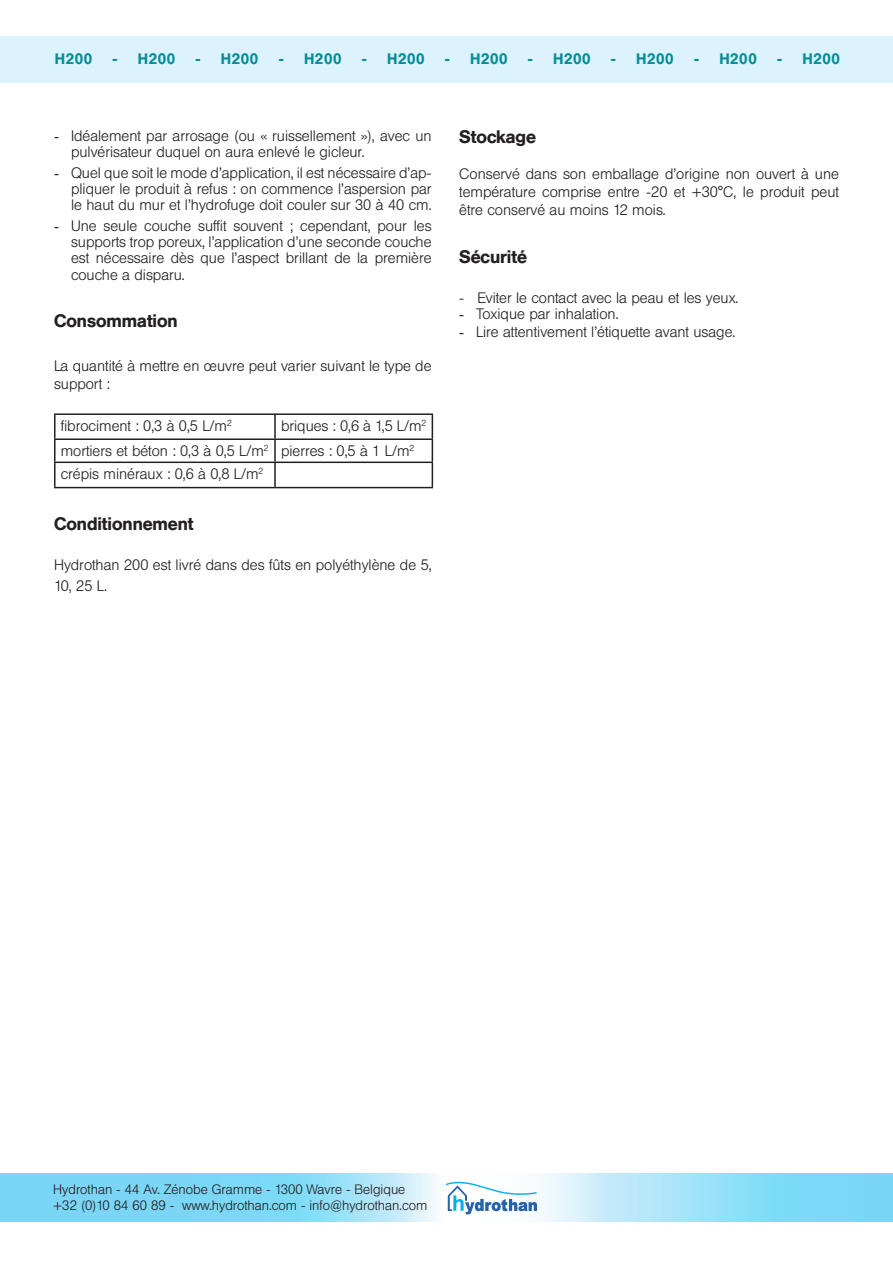
<style>
.page{position:relative;width:893px;height:1263px;background:#fff}
.page>*{position:absolute;margin:0;border:0;box-sizing:border-box;transform-origin:0 0}
.t1{font:500 18px "Helvetica BQ";color:#231f20}
.t2{font:300 15px/16.2px "Helvetica BQ";color:#231f20}
.t3{font:500 15px "Helvetica BQ";letter-spacing:.04em;color:#008e96}
.t4{font:300 13.5px/16.2px "Helvetica BQ";color:#231f20}
.s1{font-family:"Times New Roman";font-weight:400}
</style>
<div class="page">
<div style="left:0;top:36px;width:893px;height:47px;background:#dcf2fc"></div>
<hr style="left:54px;top:413px;width:221px;height:2px;background:#231f20">
<hr style="left:54px;top:415px;width:2px;height:23px;background:#231f20">
<hr style="left:275px;top:413px;width:158px;height:2px;background:#231f20">
<hr style="left:274px;top:415px;width:2px;height:23px;background:#231f20">
<hr style="left:54px;top:438px;width:221px;height:2px;background:#231f20">
<hr style="left:54px;top:440px;width:2px;height:22px;background:#231f20">
<hr style="left:275px;top:438px;width:158px;height:2px;background:#231f20">
<hr style="left:274px;top:440px;width:2px;height:22px;background:#231f20">
<hr style="left:54px;top:462px;width:221px;height:1px;background:#231f20">
<hr style="left:54px;top:463px;width:2px;height:24px;background:#231f20">
<hr style="left:275px;top:462px;width:158px;height:1px;background:#231f20">
<hr style="left:274px;top:463px;width:2px;height:24px;background:#231f20">
<svg style="left:432px;top:415px;width:1px;height:72px"></svg>
<hr style="left:54px;top:487px;width:221px;height:1px;background:#231f20">
<hr style="left:275px;top:487px;width:158px;height:1px;background:#231f20">
<svg style="left:0;top:1174px;width:436px;height:47px;background:#8cdbf7"></svg>
<svg style="left:465px;top:1174px;width:428px;height:47px;background:#a7e4f9"></svg>
<svg style="left:446px;top:1181px;width:91px;height:33px"></svg>
<p class="t3" style="left:55px;top:50px;width:39px">H200</p>
<p class="t3" style="left:113px;top:50px;width:64px">- H200</p>
<p class="t3" style="left:196px;top:50px;width:64px">- H200</p>
<p class="t3" style="left:279px;top:50px;width:64px">- H200</p>
<p class="t3" style="left:362px;top:50px;width:64px">- H200</p>
<p class="t3" style="left:445px;top:50px;width:64px">- H200</p>
<p class="t3" style="left:528px;top:50px;width:64px">- H200</p>
<p class="t3" style="left:611px;top:50px;width:64px">- H200</p>
<p class="t3" style="left:694px;top:50px;width:64px">- H200</p>
<p class="t3" style="left:777px;top:50px;width:64px">- H200</p>
<p class="t2" style="left:71px;top:128px;width:362px;text-indent:-17px"><span class="s1">-</span> Idéalement par arrosage (ou « ruissellement »), avec un pulvérisateur duquel on aura enlevé le gicleur.</p>
<p class="t2" style="left:71px;top:165px;width:362px;text-align:justify;text-indent:-17px"><span class="s1">-</span> Quel que soit le mode d’application, il est nécessaire d’ap&shy;pliquer le produit à refus : on commence l’aspersion par le haut du mur et l’hydrofuge doit couler sur 30 à 40 cm.</p>
<p class="t2" style="left:71px;top:218px;width:362px;text-align:justify;text-indent:-17px"><span class="s1">-</span> Une seule couche suffit souvent ; cependant, pour les supports trop poreux, l’application d’une seconde couche est nécessaire dès que l’aspect brillant de la première couche a disparu.</p>
<p class="t1" style="left:54px;top:310px;width:125px">Consommation</p>
<p class="t2" style="left:54px;top:358px;width:379px;line-height:18px">La quantité à mettre en œuvre peut varier suivant le type de support :</p>
<p class="t2" style="left:61px;top:418px;width:172px">fibrociment : 0,3 à 0,5 L/m<sup>2</sup></p>
<p class="t2" style="left:61px;top:414px;width:367px;line-height:25px;text-indent:220px">briques : 0,6 à 1,5 L/m<sup>2 </sup>mortiers et béton : 0,3 à 0,5 L/m<sup>2</sup> pierres : 0,5 à 1 L/m<sup>2</sup></p>
<p class="t2" style="left:61px;top:466px;width:204px">crépis minéraux : 0,6 à 0,8 L/m<sup>2</sup></p>
<p class="t1" style="left:54px;top:513px;width:141px">Conditionnement</p>
<p class="t2" style="left:54px;top:554px;width:379px;line-height:21.6px">Hydrothan 200 est livré dans des fûts en polyéthylène de 5,<br>10, 25 L.</p>
<p class="t1" style="left:459px;top:127px;width:78px">Stockage</p>
<p class="t2" style="left:459px;top:165px;width:381px;line-height:18px;text-align:justify">Conservé dans son emballage d’origine non ouvert à une température comprise entre -20 et +30°C, le produit peut être conservé au moins 12 mois.</p>
<p class="t1" style="left:459px;top:246px;width:69px">Sécurité</p>
<p class="t2" style="left:459px;top:290px;width:281px">- Eviter le contact avec la peau et les yeux.</p>
<p class="t2" style="left:459px;top:306px;width:161px"><span class="s1">-</span> Toxique par inhalation.</p>
<p class="t2" style="left:459px;top:324px;width:278px"><span class="s1">-</span> Lire attentivement l’étiquette avant usage.</p>
<p class="t4" style="left:53px;top:1181px;width:376px">Hydrothan - 44 Av. Zénobe Gramme - 1300 Wavre - Belgique +32 (0)10 84 60 89 - www.hydrothan.com - info@hydrothan.com</p>
</div>
